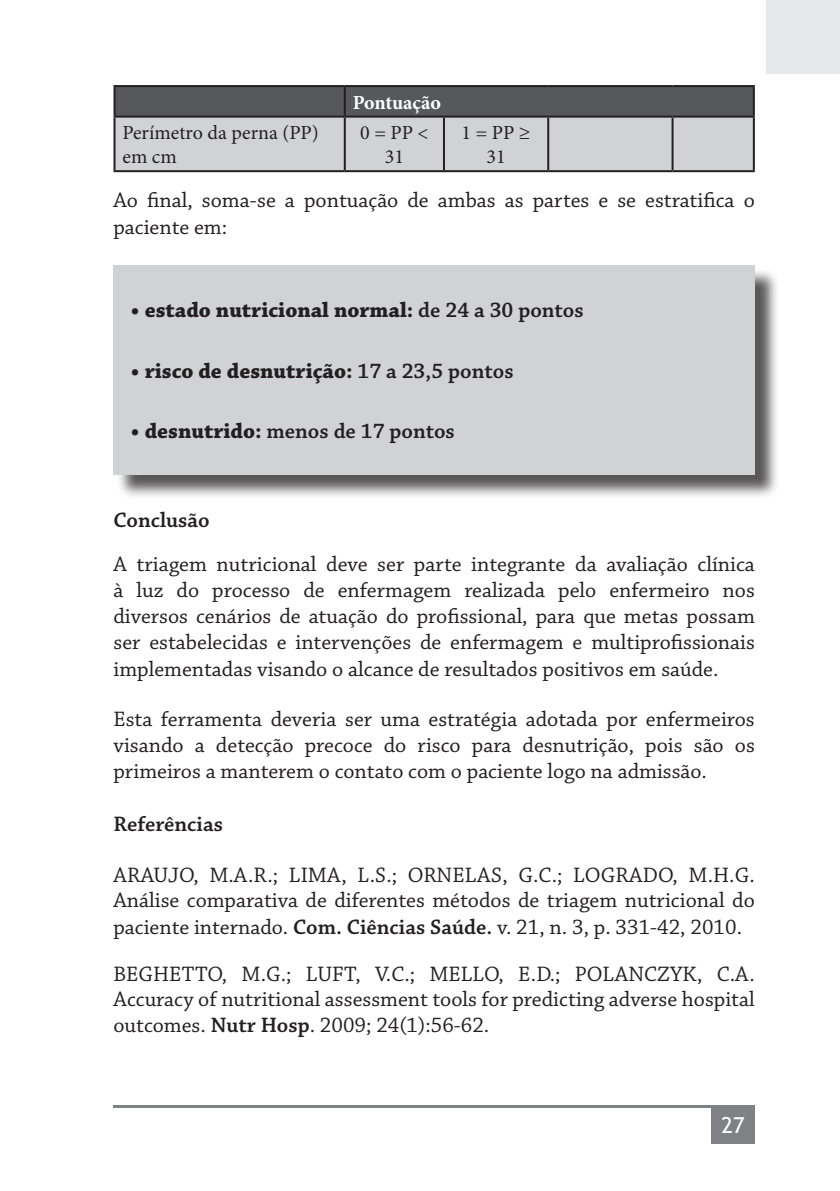
<style>
.page{position:relative;width:840px;height:1191px;background:#fff}
.page>*{position:absolute;margin:0;border:0;box-sizing:border-box;transform-origin:0 0}
.Corpo_de_texto{font:22px/26px "Chaparral Pro";color:#231f20;text-align:justify}
.Corpo_de_texto-2{font:700 22px "Chaparral Pro";color:#231f20}
.Corpo_de_texto-3{font:600 22px "Chaparral Pro";color:#231f20}
.t1{font:22px "Trebuchet MS";color:#fff}
.SUMÁRIO{font:20px/24px "Minion Pro";color:#231f20;text-align:center}
.SUMÁRIO-2{font:700 20px "Minion Pro";letter-spacing:-.005em;color:#fff}
.s1{font-weight:600}
.s2{font-weight:700}
</style>
<div class="page">
<svg style="left:115px;top:87px;width:637px;height:83px;background:#a4a5a7"></svg>
<hr style="left:113px;top:85px;width:231px;height:2px;background:#231f20">
<hr style="left:113px;top:87px;width:2px;height:29px;background:#231f20">
<hr style="left:344px;top:85px;width:99px;height:2px;background:#231f20">
<hr style="left:343px;top:87px;width:2px;height:29px;background:#231f20">
<hr style="left:443px;top:85px;width:105px;height:2px;background:#231f20">
<hr style="left:548px;top:85px;width:124px;height:2px;background:#231f20">
<hr style="left:672px;top:85px;width:82px;height:2px;background:#231f20">
<hr style="left:752px;top:87px;width:2px;height:29px;background:#231f20">
<hr style="left:113px;top:116px;width:231px;height:2px;background:#231f20">
<hr style="left:113px;top:118px;width:2px;height:52px;background:#231f20">
<hr style="left:344px;top:116px;width:99px;height:2px;background:#231f20">
<hr style="left:343px;top:118px;width:2px;height:52px;background:#231f20">
<hr style="left:443px;top:116px;width:105px;height:2px;background:#231f20">
<hr style="left:442px;top:118px;width:2px;height:52px;background:#231f20">
<hr style="left:548px;top:116px;width:124px;height:2px;background:#231f20">
<hr style="left:547px;top:118px;width:2px;height:52px;background:#231f20">
<hr style="left:672px;top:116px;width:82px;height:2px;background:#231f20">
<hr style="left:671px;top:118px;width:2px;height:52px;background:#231f20">
<hr style="left:752px;top:118px;width:2px;height:52px;background:#231f20">
<hr style="left:113px;top:170px;width:231px;height:2px;background:#231f20">
<hr style="left:344px;top:170px;width:99px;height:2px;background:#231f20">
<hr style="left:443px;top:170px;width:105px;height:2px;background:#231f20">
<hr style="left:548px;top:170px;width:124px;height:2px;background:#231f20">
<hr style="left:672px;top:170px;width:82px;height:2px;background:#231f20">
<div style="left:116px;top:268px;width:663px;height:231px;background:#231f20;opacity:.75"></div>
<div style="left:113px;top:265px;width:641px;height:209px;background:#d1d2d4"></div>
<p class="SUMÁRIO-2" style="left:352px;top:88px;width:90px">Pontuação</p>
<p class="SUMÁRIO" style="left:122px;top:121px;width:198px;text-align:left">Perímetro da perna (PP) em cm</p>
<p class="SUMÁRIO" style="left:360px;top:121px;width:70px">0 = PP &lt;<br>31</p>
<p class="SUMÁRIO" style="left:461px;top:121px;width:70px">1 = PP ≥<br>31</p>
<p class="Corpo_de_texto" style="left:113px;top:188px;width:642px">Ao final, soma-se a pontuação de ambas as partes e se estratifica o paciente em:</p>
<p class="Corpo_de_texto-2" style="left:130px;top:297px;width:454px">• estado nutricional normal: <span class="s1">de 24 a 30 pontos</span></p>
<p class="Corpo_de_texto-2" style="left:130px;top:358px;width:384px">• risco de desnutrição: <span class="s1">17 a 23,5 pontos</span></p>
<p class="Corpo_de_texto-3" style="left:130px;top:418px;width:325px"><span class="s2">• desnutrido:</span> menos de 17 pontos</p>
<p class="Corpo_de_texto-3" style="left:113px;top:508px;width:98px">Conclusão</p>
<p class="Corpo_de_texto" style="left:113px;top:552px;width:642px">A triagem nutricional deve ser parte integrante da avaliação clínica à luz do processo de enfermagem realizada pelo enfermeiro nos diversos cenários de atuação do profissional, para que metas possam ser estabelecidas e intervenções de enfermagem e multiprofissionais implementadas visando o alcance de resultados positivos em saúde.</p>
<p class="Corpo_de_texto" style="left:113px;top:706px;width:642px">Esta ferramenta deveria ser uma estratégia adotada por enfermeiros visando a detecção precoce do risco para desnutrição, pois são os primeiros a manterem o contato com o paciente logo na admissão.</p>
<p class="Corpo_de_texto-3" style="left:113px;top:811px;width:111px">Referências</p>
<p class="Corpo_de_texto" style="left:113px;top:863px;width:642px">ARAUJO, M.A.R.; LIMA, L.S.; ORNELAS, G.C.; LOGRADO, M.H.G.<br>Análise comparativa de diferentes métodos de triagem nutricional do paciente internado. <span class="s1">Com. Ciências Saúde.</span> v. 21, n. 3, p. 331-42, 2010.</p>
<p class="Corpo_de_texto" style="left:113px;top:962px;width:642px">BEGHETTO, M.G.; LUFT, V.C.; MELLO, E.D.; POLANCZYK, C.A.<br>Accuracy of nutritional assessment tools for predicting adverse hospital outcomes. <span class="s1">Nutr Hosp</span>. 2009; 24(1):56-62.</p>
<p class="t1" style="left:721px;top:1111px;width:25px">27</p>
</div>
